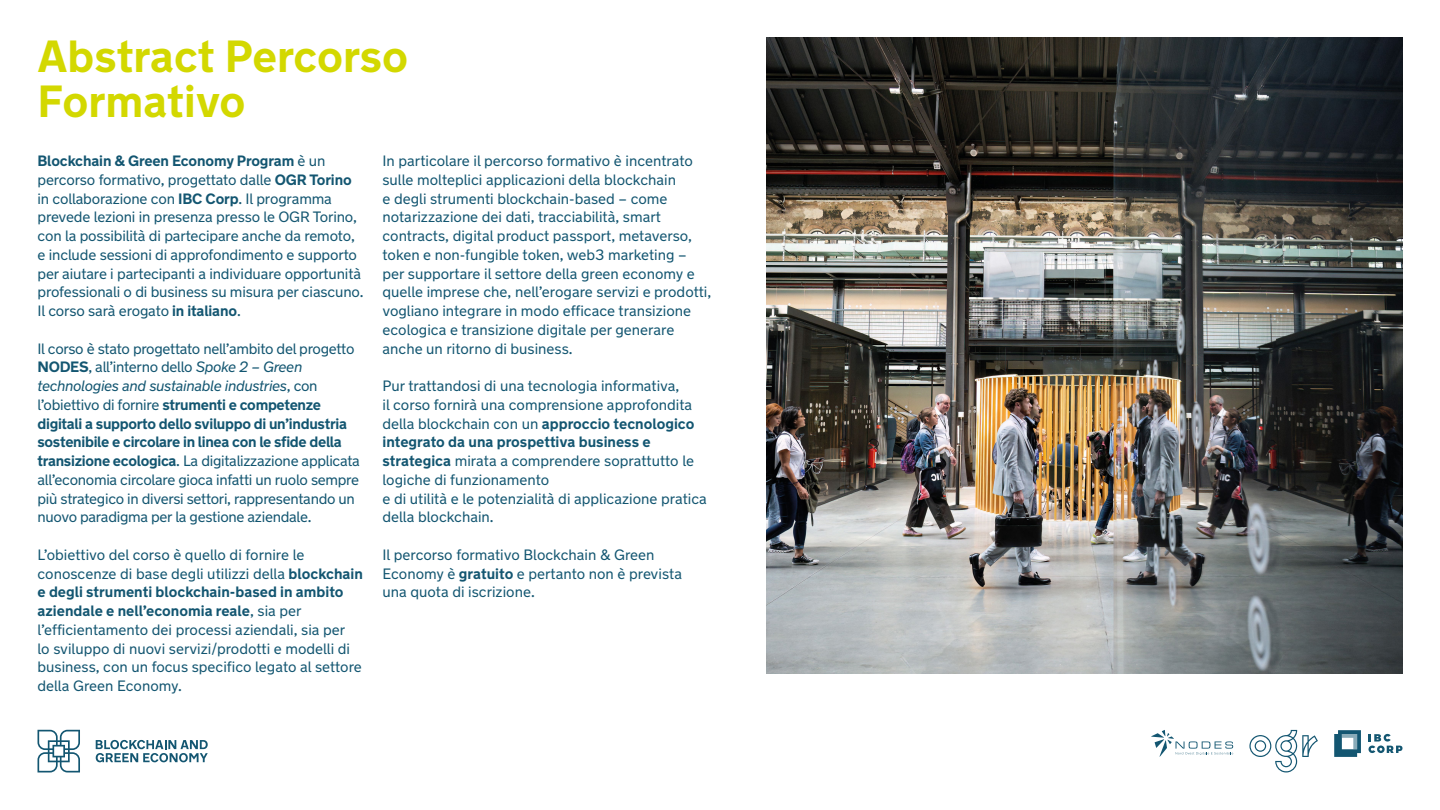
<style>
.page{position:relative;width:1440px;height:810px;background:#fff}
.page>*{position:absolute;margin:0;border:0;box-sizing:border-box;transform-origin:0 0}
.t1{font:700 45px/45px "New Transport";color:#d3d800}
.t2{font:15px/18.8px "New Transport";color:#135671}
.t3{font:15px/18.8px "New Transport";letter-spacing:-.02em;color:#135671}
.s1{font-weight:700}
.s2{font-style:italic}
</style>
<div class="page">
<svg style="left:1249px;top:730px;width:69px;height:43px"></svg>
<svg style="left:1151px;top:730px;width:82px;height:27px"></svg>
<svg style="left:38px;top:730px;width:42px;height:42px"></svg>
<svg style="left:96px;top:740px;width:112px;height:22px"></svg>
<svg style="left:1368px;top:733px;width:34px;height:21px"></svg>
<svg style="left:1334px;top:730px;width:27px;height:27px"></svg>
<img style="left:766px;top:38px;width:636px;height:635px">
<h1 class="t1" style="left:38px;top:35px;width:372px">Abstract Percorso<br>Formativo</h1>
<p class="t2" style="left:38px;top:152px;width:328px"><span class="s1">Blockchain &amp; Green Economy Program</span> è un percorso formativo, progettato dalle <span class="s1">OGR Torino </span>in collaborazione con <span class="s1">IBC Corp</span>. Il programma prevede lezioni in presenza presso le OGR Torino, con la possibilità di partecipare anche da remoto, e include sessioni di approfondimento e supporto per aiutare i partecipanti a individuare opportunità professionali o di business su misura per ciascuno.<br>Il corso sarà erogato <span class="s1">in italiano</span>.</p>
<p class="t3" style="left:38px;top:339px;width:324px">Il corso è stato progettato nell’ambito del progetto <span class="s1">NODES</span>, all’interno dello <span class="s2">Spoke 2 – Green technologies and sustainable industries</span>, con l’obiettivo di fornire <span class="s1">strumenti e competenze digitali a supporto dello sviluppo di un’industria sostenibile e circolare in linea con le sfide della transizione ecologica</span>. La digitalizzazione applicata all’economia circolare gioca infatti un ruolo sempre più strategico in diversi settori, rappresentando un nuovo paradigma per la gestione aziendale.</p>
<p class="t2" style="left:38px;top:545px;width:327px">L’obiettivo del corso è quello di fornire le conoscenze di base degli utilizzi della <span class="s1">blockchain e degli strumenti blockchain-based in ambito aziendale e nell’economia reale</span>, sia per l’efficientamento dei processi aziendali, sia per<br>lo sviluppo di nuovi servizi/prodotti e modelli di business, con un focus specifico legato al settore della Green Economy.</p>
<p class="t2" style="left:382px;top:152px;width:330px">In particolare il percorso formativo è incentrato sulle molteplici applicazioni della blockchain<br>e degli strumenti blockchain-based – come notarizzazione dei dati, tracciabilità, smart contracts, digital product passport, metaverso, token e non-fungible token, web3 marketing – per supportare il settore della green economy e quelle imprese che, nell’erogare servizi e prodotti, vogliano integrare in modo efficace transizione ecologica e transizione digitale per generare anche un ritorno di business.</p>
<p class="t2" style="left:382px;top:377px;width:326px">Pur trattandosi di una tecnologia informativa,<br>il corso fornirà una comprensione approfondita della blockchain con un <span class="s1">approccio tecnologico integrato da una prospettiva business e strategica</span> mirata a comprendere soprattutto le logiche di funzionamento<br>e di utilità e le potenzialità di applicazione pratica della blockchain.</p>
<p class="t2" style="left:382px;top:545px;width:301px">Il percorso formativo Blockchain &amp; Green<br>Economy è <span class="s1">gratuito</span> e pertanto non è prevista una quota di iscrizione.</p>
</div>
